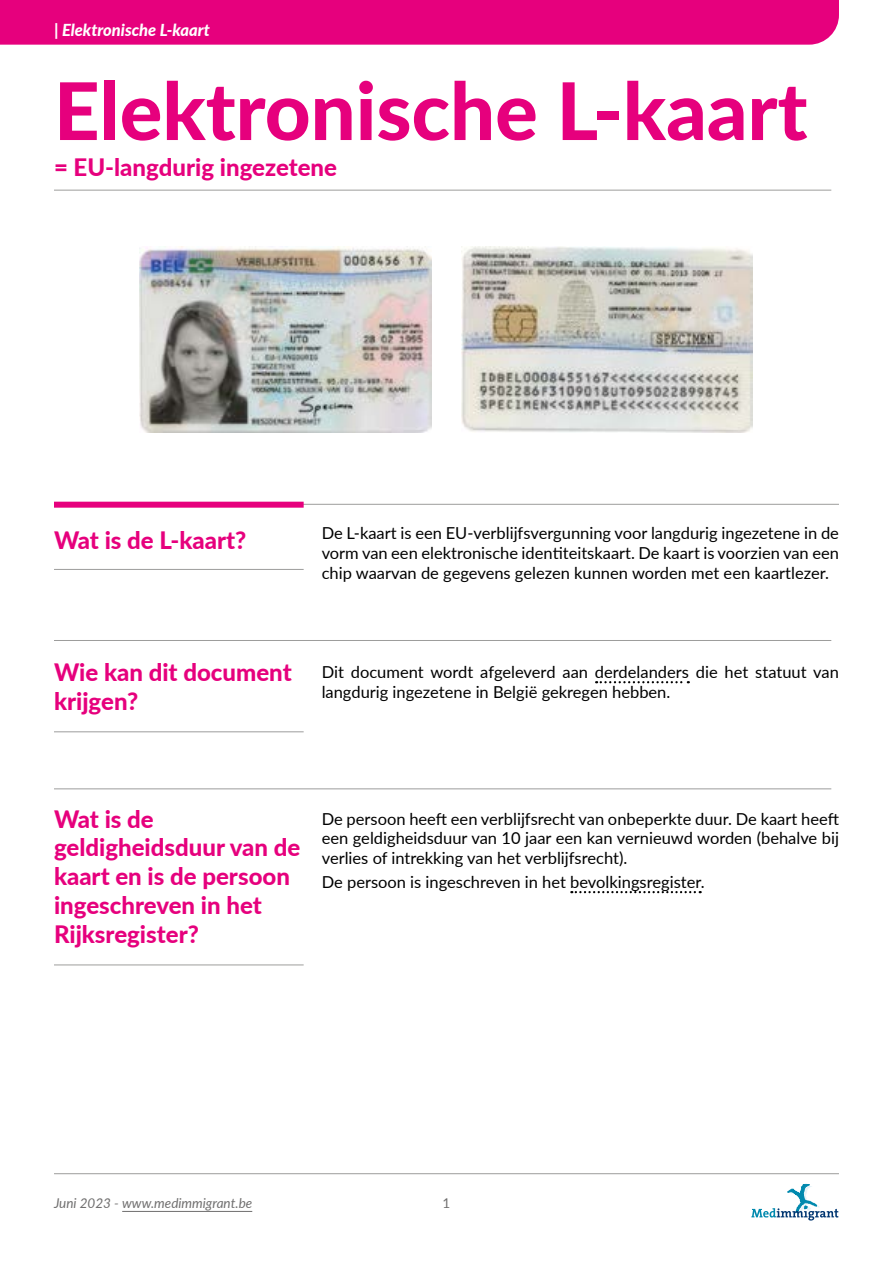
<style>
.page{position:relative;width:893px;height:1263px;background:#fff}
.page>*{position:absolute;margin:0;border:0;box-sizing:border-box;transform-origin:0 0}
.t1{font:900 79.5px "Lato";color:#e6007d}
.t2{font:900 24px/28.8px "Lato";color:#e6007d}
.t3{font:16.5px/19.8px "Lato";color:#000;text-align:justify}
.t4{font:italic 900 16.5px "Lato";color:#fff}
.t5{font:italic 13.5px "Lato";color:#706f6f}
.t6{font:13.5px "Lato";color:#706f6f}
</style>
<div class="page">
<hr style="left:54px;top:504px;width:785px;height:1px;background:#9d9d9c">
<hr style="left:54px;top:640px;width:777px;height:1px;background:#9d9d9c">
<hr style="left:54px;top:569px;width:250px;height:1px;background:#9d9d9c">
<hr style="left:54px;top:731px;width:250px;height:1px;background:#9d9d9c">
<hr style="left:54px;top:788px;width:777px;height:1px;background:#9d9d9c">
<hr style="left:54px;top:964px;width:250px;height:1px;background:#9d9d9c">
<div style="left:54px;top:502px;width:250px;height:6px;background:#e6007d"></div>
<div style="left:0;top:0;width:839px;height:45px;background:#e6007d"></div>
<hr style="left:54px;top:190px;width:777px;height:1px;background:#9d9d9c">
<svg style="left:571px;top:891px;width:130px;height:2px"></svg>
<svg style="left:596px;top:681px;width:93px;height:2px"></svg>
<hr style="left:54px;top:1173px;width:785px;height:1px;background:#9d9d9c">
<svg style="left:751px;top:1184px;width:87px;height:36px"></svg>
<hr style="left:122px;top:1211px;width:130px;height:1px;background:#706f6f">
<img style="left:139px;top:246px;width:292px;height:186px">
<img style="left:462px;top:247px;width:291px;height:185px">
<p class="t4" style="left:54px;top:18px;width:157px">| Elektronische L-kaart</p>
<h1 class="t1" style="left:54px;top:52px;width:755px">Elektronische L-kaart</h1>
<h2 class="t2" style="left:54px;top:152px;width:285px">= EU-langdurig ingezetene</h2>
<h2 class="t2" style="left:54px;top:525px;width:194px">Wat is de L-kaart?</h2>
<p class="t3" style="left:322px;top:522px;width:519px">De L-kaart is een EU-verblijfsvergunning voor langdurig ingezetene in de vorm van een elektronische identiteitskaart. De kaart is voorzien van een chip waarvan de gegevens gelezen kunnen worden met een kaartlezer.</p>
<h2 class="t2" style="left:54px;top:657px;width:239px">Wie kan dit document krijgen?</h2>
<p class="t3" style="left:322px;top:662px;width:519px">Dit document wordt afgeleverd aan derdelanders die het statuut van langdurig ingezetene in België gekregen hebben.</p>
<h2 class="t2" style="left:54px;top:803px;width:248px">Wat is de geldigheidsduur van de kaart en is de persoon ingeschreven in het<br>Rijksregister?</h2>
<p class="t3" style="left:322px;top:808px;width:519px">De persoon heeft een verblijfsrecht van onbeperkte duur. De kaart heeft een geldigheidsduur van 10 jaar een kan vernieuwd worden (behalve bij verlies of intrekking van het verblijfsrecht).</p>
<p class="t3" style="left:322px;top:872px;width:384px">De persoon is ingeschreven in het bevolkingsregister.</p>
<p class="t5" style="left:54px;top:1194px;width:200px">Juni 2023 - www.medimmigrant.be</p>
<p class="t6" style="left:443px;top:1194px;width:9px">1</p>
</div>
